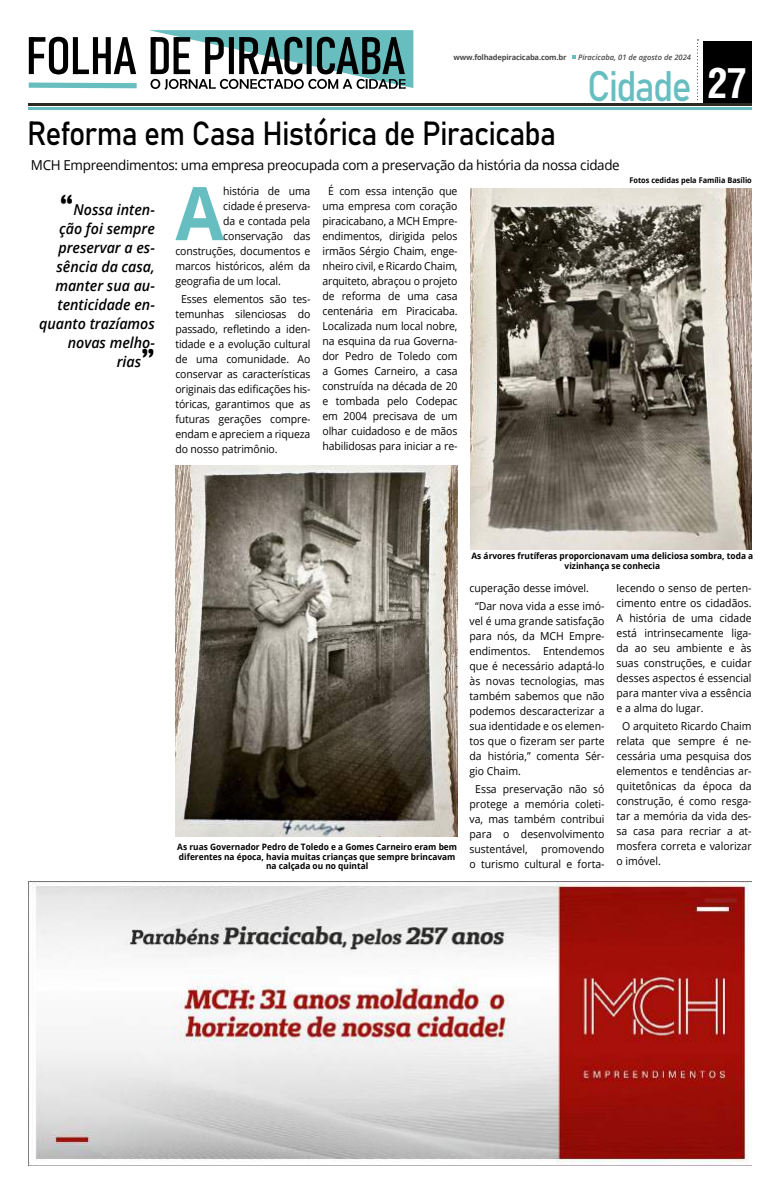
<style>
.page{position:relative;width:780px;height:1191px;background:#fff}
.page>*{position:absolute;margin:0;border:0;box-sizing:border-box;transform-origin:0 0}
.t1{font:700 74px "Open Sans";color:#67bec0;scale:.95 1}
.t2{font:42.1px "Bahnschrift";letter-spacing:-.045em;color:#67bec0;scale:.89 1}
.t3{font:33px "Bahnschrift";letter-spacing:-.025em;color:#000;scale:.91 1}
.t4{font:italic 600 15px/19px "Open Sans";color:#000;text-align:right;scale:.95 1}
.t5{font:13.7px "Open Sans";letter-spacing:-.025em;color:#000}
.t6{font:11px/15px "Open Sans";letter-spacing:-.01em;color:#000;text-align:justify;scale:.95 1}
.t7{font:700 8.8px/9.8px "Open Sans";color:#000;text-align:center;scale:.95 1}
.t8{font:700 7.8px "Open Sans";color:#000;scale:.94 1}
.t9{font:700 7.6px "Open Sans";letter-spacing:-.025em;color:#4a4948}
.t10{font:italic 600 7.6px "Open Sans";color:#4a4948}
.s1{font-family:"Arena Condensed";font-weight:700;font-size:40.6px;color:#fff}
.s2{font-family:"Britannic";font-weight:700;font-style:normal;font-size:30px}
</style>
<div class="page">
<div style="left:703px;top:41px;width:48px;height:65px;background:#000"></div>
<hr style="left:28px;top:107px;width:723px;height:2px;background:#67bec0">
<hr style="left:28px;top:103px;width:723px;height:3px;background:#2c2824">
<svg style="left:697px;top:39px;width:1px;height:62px"></svg>
<svg style="left:572px;top:55px;width:3px;height:4px"></svg>
<svg style="left:28px;top:30px;width:385px;height:60px"></svg>
<img style="left:470px;top:188px;width:281px;height:361px">
<img style="left:175px;top:466px;width:282px;height:370px">
<img style="left:28px;top:882px;width:722px;height:283px">
<p class="t9" style="left:453px;top:52px;width:114px">www.folhadepiracicaba.com.br</p>
<p class="t10" style="left:578px;top:52px;width:114px">Piracicaba, 01 de agosto de 2024</p>
<h3 class="t3" style="left:27px;top:108px;width:583px">Reforma em Casa Histórica de Piracicaba</h3>
<h2 class="t2" style="left:587px;top:55px;width:181px">Cidade <span class="s1">27</span></h2>
<p class="t5" style="left:31px;top:155px;width:590px">MCH Empreendimentos: uma empresa preocupada com a preservação da história da nossa cidade</p>
<h3 class="t4" style="left:39px;top:200px;width:123px"><span class="s2">“</span>Nossa inten&shy;ção foi sempre preservar a es&shy;sência da casa, manter sua au&shy;tenticidade en&shy;quanto trazíamos novas melho&shy;rias<span class="s2">”</span></h3>
<p class="t6" style="left:322px;top:183px;width:144px;text-align:center">É com essa intenção que uma empresa com coração piracicabano, a MCH Empre&shy;endimentos, dirigida pelos irmãos Sérgio Chaim, enge&shy;nheiro civil, e Ricardo Chaim, arquiteto, abraçou o projeto de reforma de uma casa centenária em Piracicaba.<br>Localizada num local nobre, na esquina da rua Governa&shy;dor Pedro de Toledo com a Gomes Carneiro, a casa construída na década de 20 e tombada pelo Codepac em 2004 precisava de um olhar cuidadoso e de mãos habilidosas para iniciar a re-</p>
<h1 class="t1" style="left:175px;top:161px;width:53px">A</h1>
<p class="t6" style="left:223px;top:183px;width:93px">história de uma</p>
<p class="t6" style="left:223px;top:198px;width:93px">cidade é preserva-</p>
<p class="t6" style="left:223px;top:213px;width:93px">da e contada pela</p>
<p class="t6" style="left:223px;top:228px;width:93px">conservação das</p>
<p class="t6" style="left:175px;top:243px;width:144px">construções, documentos e</p>
<p class="t6" style="left:175px;top:258px;width:144px">marcos históricos, além da</p>
<p class="t6" style="left:175px;top:273px;width:112px">geografia de um local.</p>
<p class="t6" style="left:175px;top:291px;width:144px;text-indent:6px">Esses elementos são tes&shy;temunhas silenciosas do passado, refletindo a iden&shy;tidade e a evolução cultural de uma comunidade. Ao conservar as características originais das edificações his&shy;tóricas, garantimos que as futuras gerações compre&shy;endam e apreciem a riqueza do nosso patrimônio.</p>
<p class="t8" style="left:629px;top:174px;width:132px">Fotos cedidas pela Família Basílio</p>
<p class="t7" style="left:177px;top:841px;width:296px">As ruas Governador Pedro de Toledo e a Gomes Carneiro eram bem diferentes na época, havia muitas crianças que sempre brincavam na calçada ou no quintal</p>
<p class="t7" style="left:471px;top:550px;width:298px">As árvores frutíferas proporcionavam uma deliciosa sombra, toda a vizinhança se conhecia</p>
<p class="t6" style="left:475px;top:578px;width:138px;line-height:17.8px;text-indent:-6px">cuperação desse imóvel. “Dar nova vida a esse imó-</p>
<p class="t6" style="left:469px;top:613px;width:144px">vel é uma grande satisfação para nós, da MCH Empre&shy;endimentos. Entendemos que é necessário adaptá-lo às novas tecnologias, mas também sabemos que não podemos descaracterizar a sua identidade e os elemen&shy;tos que o fizeram ser parte da história,” comenta Sér&shy;gio Chaim.</p>
<p class="t6" style="left:469px;top:780px;width:144px;text-align:center">Essa preservação não só protege a memória coleti&shy;va, mas também contribui para o desenvolvimento sustentável, promovendo o turismo cultural e forta-</p>
<p class="t6" style="left:616px;top:580px;width:144px">lecendo o senso de perten&shy;cimento entre os cidadãos.<br>A história de uma cidade está intrinsecamente liga&shy;da ao seu ambiente e às suas construções, e cuidar desses aspectos é essencial para manter viva a essência e a alma do lugar.</p>
<p class="t6" style="left:616px;top:718px;width:144px;text-indent:6px">O arquiteto Ricardo Chaim relata que sempre é ne&shy;cessária uma pesquisa dos elementos e tendências ar&shy;quitetônicas da época da construção, é como resga&shy;tar a memória da vida des&shy;sa casa para recriar a at&shy;mosfera correta e valorizar o imóvel.</p>
</div>
